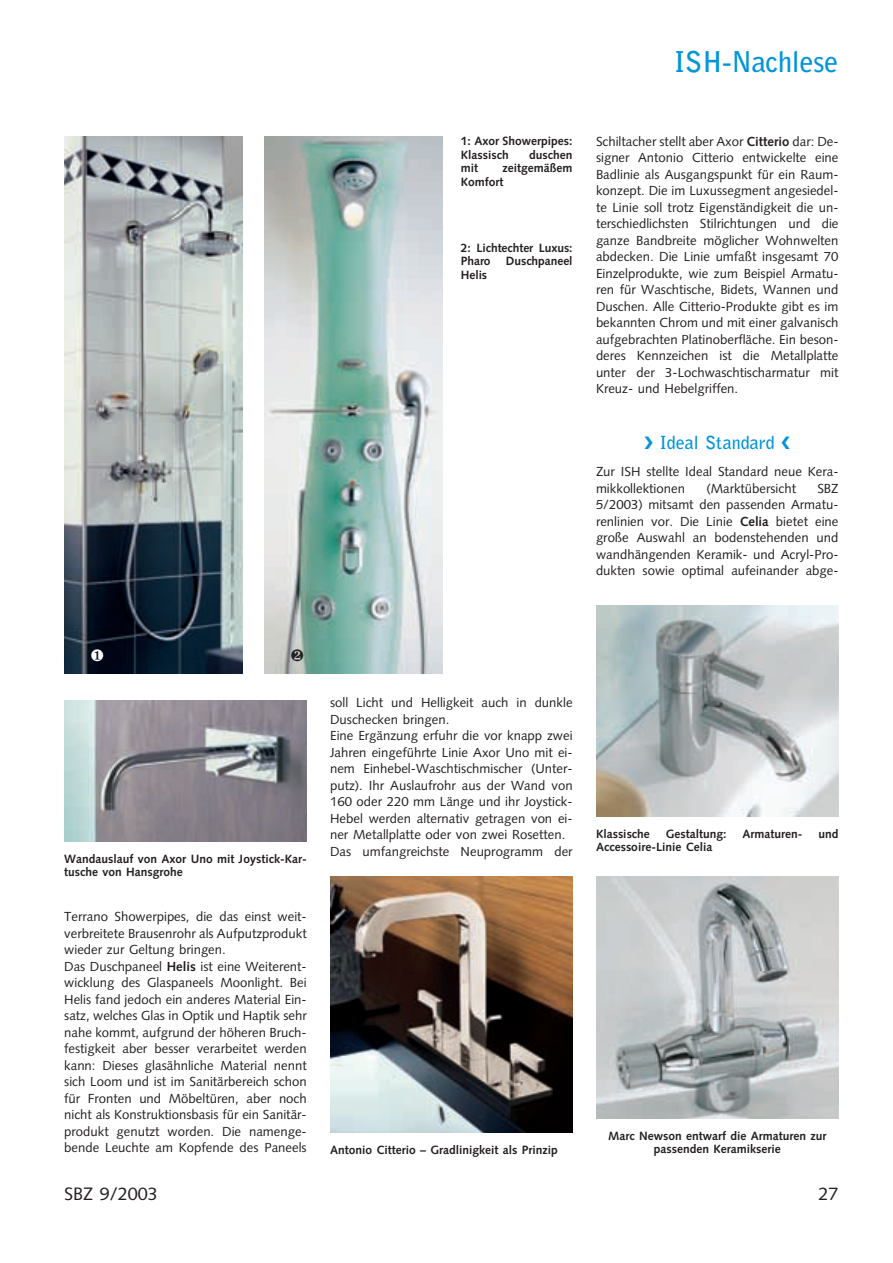
<style>
.page{position:relative;width:893px;height:1263px;background:#fff}
.page>*{position:absolute;margin:0;border:0;box-sizing:border-box;transform-origin:0 0}
.t1{font:700 28.5px "Bell Gothic";letter-spacing:-.01em;color:#0095d9}
.t2{font:700 18px "Bell Gothic";color:#0095d9}
.t3{font:18px "Syntax";color:#231f20}
.t4{font:13.2px/16.5px "Syntax";color:#231f20}
.t5{font:700 12px/13.5px "Syntax";color:#231f20}
.s1{font-weight:700}
</style>
<div class="page">
<img style="left:64px;top:136px;width:179px;height:537px">
<img style="left:264px;top:136px;width:179px;height:537px">
<img style="left:64px;top:700px;width:243px;height:142px">
<img style="left:330px;top:876px;width:242px;height:257px">
<img style="left:596px;top:606px;width:242px;height:211px">
<img style="left:596px;top:877px;width:242px;height:242px">
<svg style="left:91px;top:650px;width:12px;height:11px"></svg>
<svg style="left:291px;top:650px;width:12px;height:11px"></svg>
<h1 class="t1" style="left:674px;top:51px;width:166px">ISH-Nachlese</h1>
<p class="t5" style="left:461px;top:135px;width:113px">1: Axor Showerpipes:<br>Klassisch</p>
<p class="t5" style="left:529px;top:149px;width:45px">duschen</p>
<p class="t5" style="left:461px;top:162px;width:113px;text-indent:42px">zeitgemäßem<br>Komfort</p>
<p class="t5" style="left:461px;top:162px;width:19px">mit</p>
<p class="t5" style="left:461px;top:242px;width:113px">2: Lichtechter Luxus:<br>Pharo</p>
<p class="t5" style="left:506px;top:255px;width:68px">Duschpaneel</p>
<p class="t5" style="left:461px;top:269px;width:28px">Helis</p>
<p class="t4" style="left:596px;top:134px;width:244px;text-align:justify">Schiltacher stellt aber Axor <span class="s1">Citterio</span> dar: De&shy;signer Antonio Citterio entwickelte eine Badlinie als Ausgangspunkt für ein Raum&shy;konzept. Die im Luxussegment angesiedel&shy;te Linie soll trotz Eigenständigkeit die un&shy;terschiedlichsten Stilrichtungen und die ganze Bandbreite möglicher Wohnwelten abdecken. Die Linie umfaßt insgesamt 70<br>Einzelprodukte, wie zum Beispiel Armatu&shy;ren für Waschtische, Bidets, Wannen und Duschen. Alle Citterio-Produkte gibt es im bekannten Chrom und mit einer galvanisch aufgebrachten Platinoberfläche. Ein beson&shy;deres Kennzeichen ist die Metallplatte unter der 3-Lochwaschtischarmatur mit Kreuz- und Hebelgriffen.</p>
<h2 class="t2" style="left:659px;top:435px;width:116px">Ideal Standard</h2>
<p class="t4" style="left:596px;top:464px;width:244px">Zur ISH stellte Ideal Standard neue Kera&shy;mikkollektionen</p>
<p class="t4" style="left:706px;top:481px;width:91px">(Marktübersicht</p>
<p class="t4" style="left:596px;top:481px;width:244px;text-align:justify;text-indent:221px">SBZ 5/2003) mitsamt den passenden Armatu&shy;renlinien vor. Die Linie <span class="s1">Celia</span> bietet eine große Auswahl an bodenstehenden und wandhängenden Keramik- und Acryl-Pro&shy;dukten sowie optimal aufeinander abge-</p>
<p class="t5" style="left:64px;top:853px;width:244px">Wandauslauf von Axor Uno mit Joystick-Kar&shy;tusche von Hansgrohe</p>
<p class="t4" style="left:64px;top:910px;width:244px">Terrano Showerpipes, die das einst weit&shy;verbreitete Brausenrohr als Aufputzprodukt wieder zur Geltung bringen.<br>Das Duschpaneel <span class="s1">Helis</span> ist eine Weiterent&shy;wicklung des Glaspaneels Moonlight. Bei Helis fand jedoch ein anderes Material Ein&shy;satz, welches Glas in Optik und Haptik sehr nahe kommt, aufgrund der höheren Bruch&shy;festigkeit aber besser verarbeitet werden kann: Dieses glasähnliche Material nennt sich Loom und ist im Sanitärbereich schon für Fronten und Möbeltüren, aber noch nicht als Konstruktionsbasis für ein Sanitär&shy;produkt genutzt worden. Die namenge&shy;bende Leuchte am Kopfende des Paneels</p>
<h2 class="t3" style="left:64px;top:1186px;width:95px">SBZ 9/2003</h2>
<p class="t4" style="left:330px;top:696px;width:244px">soll Licht und Helligkeit auch in dunkle Duschecken bringen.<br>Eine Ergänzung erfuhr die vor knapp zwei Jahren eingeführte Linie Axor Uno mit ei&shy;nem Einhebel-Waschtischmischer (Unter&shy;putz). Ihr Auslaufrohr aus der Wand von 160 oder 220 mm Länge und ihr Joystick-Hebel werden alternativ getragen von ei&shy;ner Metallplatte oder von zwei Rosetten.<br>Das umfangreichste Neuprogramm der</p>
<p class="t5" style="left:330px;top:1144px;width:229px">Antonio Citterio – Gradlinigkeit als Prinzip</p>
<p class="t5" style="left:596px;top:828px;width:55px">Klassische</p>
<p class="t5" style="left:666px;top:828px;width:62px">Gestaltung:</p>
<p class="t5" style="left:742px;top:828px;width:61px">Armaturen-</p>
<p class="t5" style="left:818px;top:828px;width:22px">und</p>
<p class="t5" style="left:596px;top:841px;width:118px">Accessoire-Linie Celia</p>
<p class="t5" style="left:608px;top:1130px;width:220px;text-align:center">Marc Newson entwarf die Armaturen zur passenden Keramikserie</p>
<h2 class="t3" style="left:818px;top:1186px;width:22px">27</h2>
</div>
